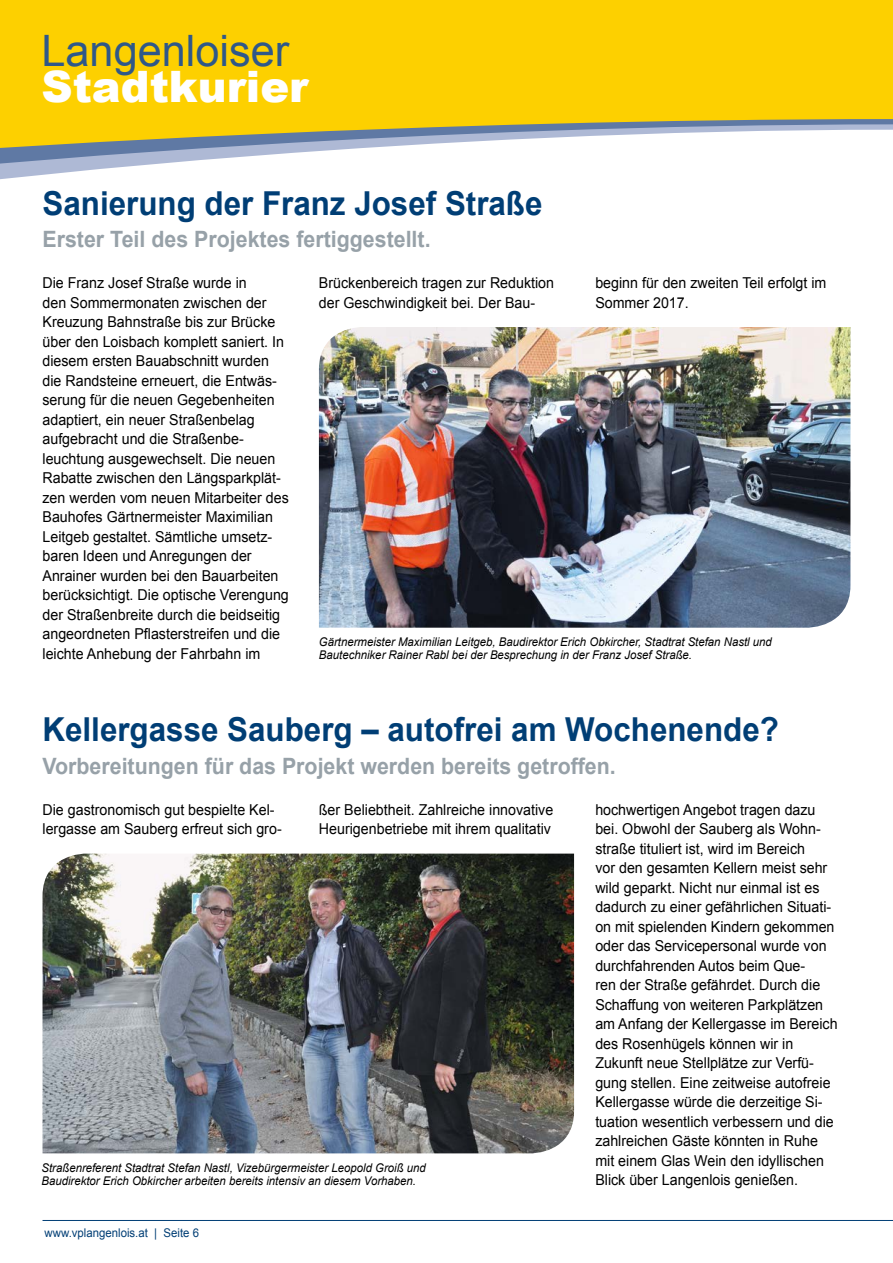
<style>
.page{position:relative;width:893px;height:1263px;background:#fff}
.page>*{position:absolute;margin:0;border:0;box-sizing:border-box;transform-origin:0 0}
.t1{font:43.35px "Arial";color:#2f5889}
.t2{font:900 43.35px "Arial";color:#fff}
.t3{font:700 33px "Arial";color:#003e75;scale:.95 1}
.t4{font:700 22.5px "Arial";color:#97a1a8;scale:.95 1}
.t5{font:15px/19.5px "Arial";color:#000;scale:.95 1}
.t6{font:italic 12px/13.5px "Arial";color:#000;scale:.95 1}
.t7{font:12px "Arial";color:#003e75;scale:.95 1}
</style>
<div class="page">
<svg style="left:0;top:165px;width:143px;height:15px"></svg>
<svg style="left:0;top:149px;width:347px;height:16px"></svg>
<svg style="left:0;top:0;width:893px;height:149px;background:#f2cd1c"></svg>
<hr style="left:43px;top:1220px;width:850px;height:1px;background:#003e75">
<img style="left:319px;top:327px;width:531px;height:301px">
<img style="left:43px;top:854px;width:531px;height:299px">
<h1 class="t1" style="left:41px;top:22px;width:249px">Langenloiser</h1>
<h1 class="t2" style="left:41px;top:55px;width:269px">Stadtkurier</h1>
<h2 class="t3" style="left:43px;top:181px;width:528px">Sanierung der Franz Josef Straße</h2>
<h3 class="t4" style="left:43px;top:224px;width:410px">Erster Teil des Projektes fertiggestellt.</h3>
<p class="t5" style="left:43px;top:273px;width:261px">Die Franz Josef Straße wurde in<br>den Sommermonaten zwischen der Kreuzung Bahnstraße bis zur Brücke über den Loisbach komplett saniert. In diesem ersten Bauabschnitt wurden die Randsteine erneuert, die Entwäs&shy;serung für die neuen Gegebenheiten adaptiert, ein neuer Straßenbelag aufgebracht und die Straßenbe&shy;leuchtung ausgewechselt. Die neuen Rabatte zwischen den Längsparkplät&shy;zen werden vom neuen Mitarbeiter des Bauhofes Gärtnermeister Maximilian Leitgeb gestaltet. Sämtliche umsetz&shy;baren Ideen und Anregungen der Anrainer wurden bei den Bauarbeiten berücksichtigt. Die optische Verengung der Straßenbreite durch die beidseitig angeordneten Pflasterstreifen und die leichte Anhebung der Fahrbahn im</p>
<p class="t5" style="left:319px;top:273px;width:249px">Brückenbereich tragen zur Reduktion der Geschwindigkeit bei. Der Bau-</p>
<p class="t5" style="left:595px;top:273px;width:245px">beginn für den zweiten Teil erfolgt im<br>Sommer 2017.</p>
<p class="t6" style="left:319px;top:635px;width:478px">Gärtnermeister Maximilian Leitgeb, Baudirektor Erich Obkircher, Stadtrat Stefan Nastl und<br>Bautechniker Rainer Rabl bei der Besprechung in der Franz Josef Straße.</p>
<h2 class="t3" style="left:43px;top:708px;width:777px">Kellergasse Sauberg – autofrei am Wochenende?</h2>
<h3 class="t4" style="left:43px;top:751px;width:605px">Vorbereitungen für das Projekt werden bereits getroffen.</h3>
<p class="t5" style="left:43px;top:800px;width:253px">Die gastronomisch gut bespielte Kel&shy;lergasse am Sauberg erfreut sich gro-</p>
<p class="t5" style="left:319px;top:800px;width:248px">ßer Beliebtheit. Zahlreiche innovative<br>Heurigenbetriebe mit ihrem qualitativ</p>
<p class="t5" style="left:595px;top:800px;width:257px">hochwertigen Angebot tragen dazu bei. Obwohl der Sauberg als Wohn&shy;straße tituliert ist, wird im Bereich<br>vor den gesamten Kellern meist sehr wild geparkt. Nicht nur einmal ist es dadurch zu einer gefährlichen Situati&shy;on mit spielenden Kindern gekommen oder das Servicepersonal wurde von durchfahrenden Autos beim Que-<br>ren der Straße gefährdet. Durch die Schaffung von weiteren Parkplätzen am Anfang der Kellergasse im Bereich des Rosenhügels können wir in Zukunft neue Stellplätze zur Verfü&shy;gung stellen. Eine zeitweise autofreie Kellergasse würde die derzeitige Si&shy;tuation wesentlich verbessern und die zahlreichen Gäste könnten in Ruhe mit einem Glas Wein den idyllischen Blick über Langenlois genießen.</p>
<p class="t6" style="left:41px;top:1161px;width:406px">Straßenreferent Stadtrat Stefan Nastl, Vizebürgermeister Leopold Groiß und<br>Baudirektor Erich Obkircher arbeiten bereits intensiv an diesem Vorhaben.</p>
<p class="t7" style="left:45px;top:1225px;width:164px">www.vplangenlois.at | Seite 6</p>
</div>
